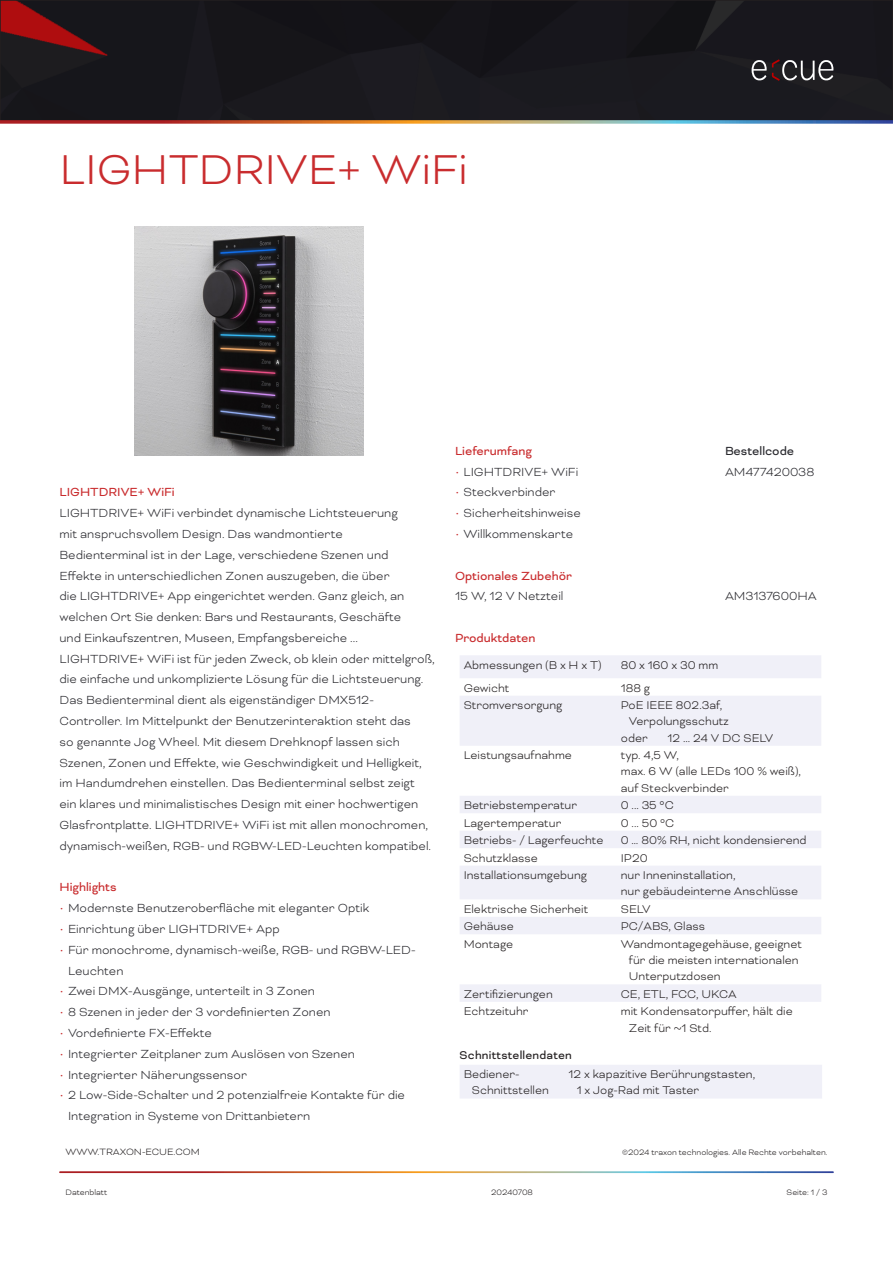
<style>
.page{position:relative;width:893px;height:1263px;background:#fff}
.page>*{position:absolute;margin:0;border:0;box-sizing:border-box;transform-origin:0 0}
.t1{font:300 48px "Bicyclette";color:#c92c2e}
.Text__Introductions_Black_Spec_DE{font:300 13.5px/20.9px "Bicyclette";color:#2a2a2f}
.Header_Spec_red_DE{font:13.5px "Bicyclette";color:#c92c2e}
.Header_Spec_red_DE-2{font:13.5px "Bicyclette";color:#2a2a2f}
.t2{font:300 12.9px/16.4px "Bicyclette";color:#231f20}
.t3{font:12.9px/19px "Bicyclette";letter-spacing:.015em;color:#231f20}
.t4{font:300 10.5px "Bicyclette";color:#231f20}
.t5{font:300 9px "Bicyclette";color:#231f20}
.s1{color:#c92c2e}
.s2{font-weight:300}
</style>
<div class="page">
<div style="left:3px;top:3px;width:887px;height:117px;background:#18171d"></div>
<div style="left:0;top:0;width:893px;height:123px;border:2px solid #231f20"></div>
<svg style="left:752px;top:60px;width:81px;height:20px;background:#555053"></svg>
<svg style="left:460px;top:655px;width:361px;height:347px;fill:#f4f4fa"></svg>
<div style="left:460px;top:1065px;width:362px;height:33px;background:#f0f0f8"></div>
<img style="left:134px;top:226px;width:229px;height:229px">
<hr style="left:0;top:120px;width:893px;height:3px;background:#fff">
<h1 class="t1" style="left:60px;top:142px;width:410px">LIGHTDRIVE+ WiFi</h1>
<p class="Header_Spec_red_DE" style="left:60px;top:484px;width:117px">LIGHTDRIVE+ WiFi</p>
<p class="Text__Introductions_Black_Spec_DE" style="left:60px;top:502px;width:377px">LIGHTDRIVE+ WiFi verbindet dynamische Lichtsteuerung<br>mit anspruchsvollem Design. Das wandmontierte<br>Bedienterminal ist in der Lage, verschiedene Szenen und<br>Effekte in unterschiedlichen Zonen auszugeben, die über<br>die LIGHTDRIVE+ App eingerichtet werden. Ganz gleich, an welchen Ort Sie denken: Bars und Restaurants, Geschäfte<br>und Einkaufszentren, Museen, Empfangsbereiche ...<br>LIGHTDRIVE+ WiFi ist für jeden Zweck, ob klein oder mittelgroß, die einfache und unkomplizierte Lösung für die Lichtsteuerung.<br>Das Bedienterminal dient als eigenständiger DMX512- Controller. Im Mittelpunkt der Benutzerinteraktion steht das<br>so genannte Jog Wheel. Mit diesem Drehknopf lassen sich Szenen, Zonen und Effekte, wie Geschwindigkeit und Helligkeit, im Handumdrehen einstellen. Das Bedienterminal selbst zeigt ein klares und minimalistisches Design mit einer hochwertigen Glasfrontplatte. LIGHTDRIVE+ WiFi ist mit allen monochromen, dynamisch-weißen, RGB- und RGBW-LED-Leuchten kompatibel.</p>
<p class="Header_Spec_red_DE" style="left:60px;top:879px;width:59px">Highlights</p>
<p class="Text__Introductions_Black_Spec_DE" style="left:60px;top:898px;width:311px"><span class="s1">•</span> Modernste Benutzeroberfläche mit eleganter Optik</p>
<p class="Text__Introductions_Black_Spec_DE" style="left:60px;top:918px;width:222px"><span class="s1">•</span> Einrichtung über LIGHTDRIVE+ App</p>
<p class="Text__Introductions_Black_Spec_DE" style="left:68px;top:939px;width:349px;text-indent:-9px"><span class="s1">•</span> Für monochrome, dynamisch-weiße, RGB- und RGBW-LED-<br>Leuchten</p>
<p class="Text__Introductions_Black_Spec_DE" style="left:60px;top:981px;width:257px"><span class="s1">•</span> Zwei DMX-Ausgänge, unterteilt in 3 Zonen</p>
<p class="Text__Introductions_Black_Spec_DE" style="left:60px;top:1002px;width:273px"><span class="s1">•</span> 8 Szenen in jeder der 3 vordefinierten Zonen</p>
<p class="Text__Introductions_Black_Spec_DE" style="left:60px;top:1022px;width:154px"><span class="s1">•</span> Vordefinierte FX-Effekte</p>
<p class="Text__Introductions_Black_Spec_DE" style="left:60px;top:1043px;width:297px"><span class="s1">•</span> Integrierter Zeitplaner zum Auslösen von Szenen</p>
<p class="Text__Introductions_Black_Spec_DE" style="left:60px;top:1064px;width:189px"><span class="s1">•</span> Integrierter Näherungssensor</p>
<p class="Text__Introductions_Black_Spec_DE" style="left:68px;top:1085px;width:338px;text-indent:-9px"><span class="s1">•</span> 2 Low-Side-Schalter und 2 potenzialfreie Kontakte für die<br>Integration in Systeme von Drittanbietern</p>
<p class="Header_Spec_red_DE" style="left:455px;top:443px;width:78px">Lieferumfang</p>
<p class="Header_Spec_red_DE-2" style="left:725px;top:443px;width:71px">Bestellcode</p>
<p class="Text__Introductions_Black_Spec_DE" style="left:455px;top:461px;width:125px"><span class="s1">•</span> LIGHTDRIVE+ WiFi</p>
<p class="Text__Introductions_Black_Spec_DE" style="left:725px;top:461px;width:91px">AM477420038</p>
<p class="Text__Introductions_Black_Spec_DE" style="left:455px;top:482px;width:102px"><span class="s1">•</span> Steckverbinder</p>
<p class="Text__Introductions_Black_Spec_DE" style="left:455px;top:502px;width:127px"><span class="s1">•</span> Sicherheitshinweise</p>
<p class="Text__Introductions_Black_Spec_DE" style="left:455px;top:523px;width:120px"><span class="s1">•</span> Willkommenskarte</p>
<p class="Header_Spec_red_DE" style="left:455px;top:568px;width:119px">Optionales Zubehör</p>
<p class="Text__Introductions_Black_Spec_DE" style="left:455px;top:586px;width:110px">15 W, 12 V Netzteil</p>
<p class="Text__Introductions_Black_Spec_DE" style="left:725px;top:586px;width:93px">AM3137600HA</p>
<p class="Header_Spec_red_DE" style="left:455px;top:630px;width:82px">Produktdaten</p>
<p class="t2" style="left:464px;top:656px;width:139px">Abmessungen (B x H x T)</p>
<p class="t2" style="left:621px;top:656px;width:99px">80 x 160 x 30 mm</p>
<p class="t2" style="left:464px;top:679px;width:47px">Gewicht</p>
<p class="t2" style="left:621px;top:679px;width:31px">188 g</p>
<p class="t2" style="left:464px;top:697px;width:100px">Stromversorgung</p>
<p class="t2" style="left:621px;top:697px;width:103px">PoE IEEE 802.3af,</p>
<p class="t2" style="left:629px;top:713px;width:101px">Verpolungsschutz</p>
<p class="t2" style="left:621px;top:729px;width:28px">oder</p>
<p class="t2" style="left:668px;top:729px;width:107px">12 ... 24 V DC SELV</p>
<p class="t2" style="left:464px;top:747px;width:110px">Leistungsaufnahme</p>
<p class="t2" style="left:621px;top:747px;width:182px">typ. 4,5 W,<br>max. 6 W (alle LEDs 100 % weiß), auf Steckverbinder</p>
<p class="t2" style="left:464px;top:797px;width:115px">Betriebstemperatur</p>
<p class="t2" style="left:621px;top:797px;width:54px">0 ... 35 °C</p>
<p class="t2" style="left:464px;top:814px;width:99px">Lagertemperatur</p>
<p class="t2" style="left:621px;top:814px;width:55px">0 ... 50 °C</p>
<p class="t2" style="left:464px;top:832px;width:141px">Betriebs- / Lagerfeuchte</p>
<p class="t2" style="left:621px;top:832px;width:187px">0 … 80% RH, nicht kondensierend</p>
<p class="t2" style="left:464px;top:849px;width:76px">Schutzklasse</p>
<p class="t2" style="left:621px;top:849px;width:28px">IP20</p>
<p class="t2" style="left:464px;top:867px;width:125px">Installationsumgebung</p>
<p class="t2" style="left:621px;top:867px;width:179px">nur Inneninstallation,<br>nur gebäudeinterne Anschlüsse</p>
<p class="t2" style="left:464px;top:901px;width:126px">Elektrische Sicherheit</p>
<p class="t2" style="left:621px;top:901px;width:31px">SELV</p>
<p class="t2" style="left:464px;top:918px;width:52px">Gehäuse</p>
<p class="t2" style="left:621px;top:918px;width:86px">PC/ABS, Glass</p>
<p class="t2" style="left:464px;top:935px;width:51px">Montage</p>
<p class="t2" style="left:629px;top:935px;width:175px;text-indent:-8px">Wandmontagegehäuse, geeignet für die meisten internationalen<br>Unterputzdosen</p>
<p class="t2" style="left:464px;top:985px;width:91px">Zertifizierungen</p>
<p class="t2" style="left:621px;top:985px;width:117px">CE, ETL, FCC, UKCA</p>
<p class="t2" style="left:464px;top:1003px;width:66px">Echtzeituhr</p>
<p class="t2" style="left:629px;top:1003px;width:165px;text-indent:-8px">mit Kondensatorpuffer, hält die<br>Zeit für ~1 Std.</p>
<p class="t3" style="left:464px;top:1046px;width:110px;text-indent:-4px">Schnittstellendaten<br><span class="s2">Bediener-</span></p>
<p class="t2" style="left:472px;top:1082px;width:79px">Schnittstellen</p>
<p class="t2" style="left:577px;top:1066px;width:180px;text-indent:-8px">12 x kapazitive Berührungstasten,<br>1 x Jog-Rad mit Taster</p>
<p class="t4" style="left:66px;top:1146px;width:136px">WWW.TRAXON-ECUE.COM</p>
<p class="t5" style="left:622px;top:1147px;width:207px">©2024 traxon technologies. Alle Rechte vorbehalten.</p>
<p class="t5" style="left:66px;top:1187px;width:43px">Datenblatt</p>
<p class="t5" style="left:491px;top:1187px;width:43px">20240708</p>
<p class="t5" style="left:786px;top:1187px;width:42px">Seite: 1 / 3</p>
</div>
